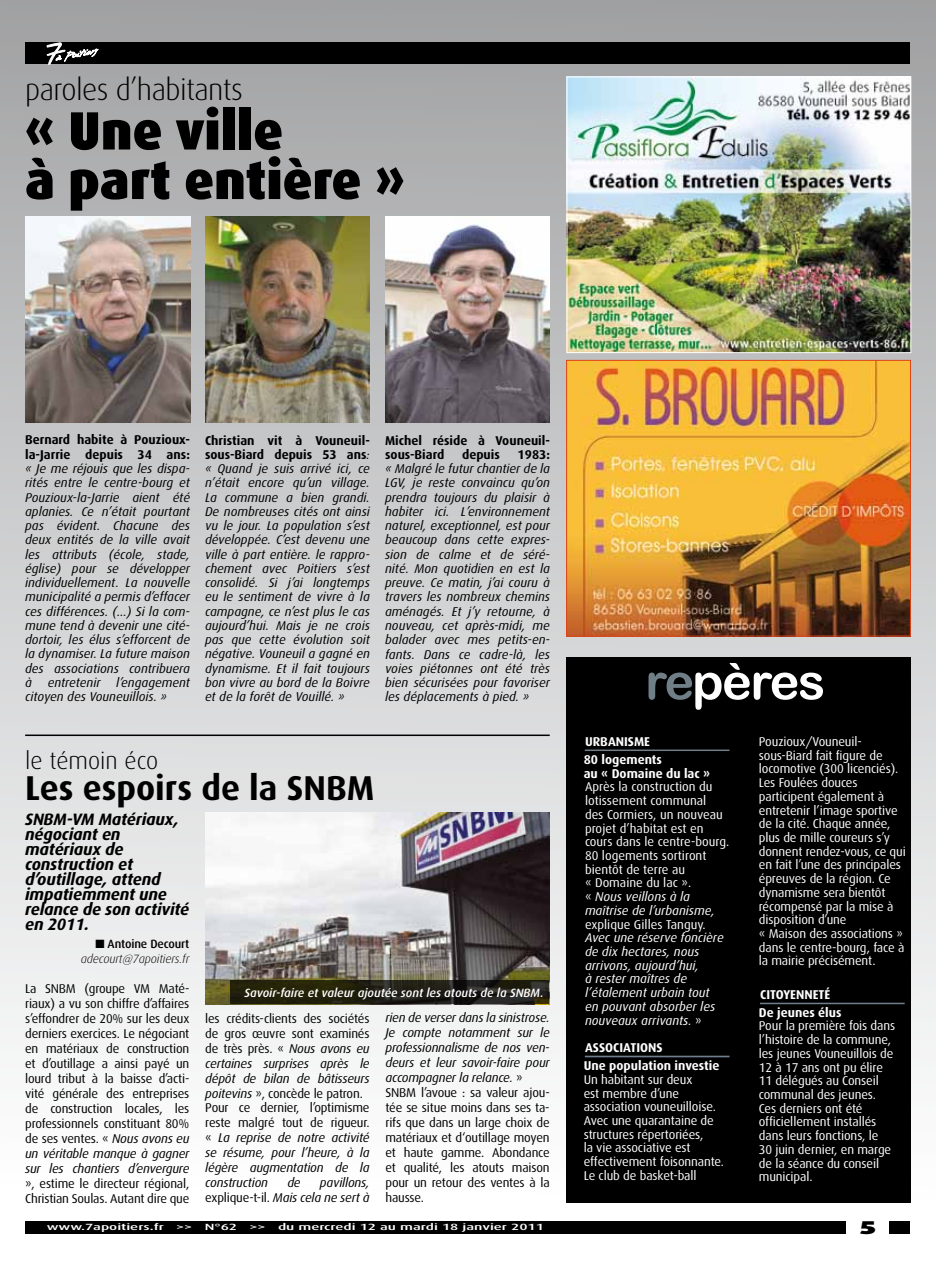
<style>
.page{position:relative;width:936px;height:1276px;background:#fff}
.page>*{position:absolute;margin:0;border:0;box-sizing:border-box;transform-origin:0 0}
.t1{font:900 54px/49.5px "Dax";color:#000;scale:.95 1}
.t2{font:50.25px "Arial Rounded MT Bold";letter-spacing:-.035em;color:#fff}
.t3{font:700 34.5px "Dax";color:#000}
.t4{font:300 30px "Dax";letter-spacing:-.02em;color:#000}
.t5{font:300 24px "Dax";color:#000}
.t6{font:900 18.6px "Dax";color:#000;scale:1.54 1}
.t7{font:italic 700 16.5px/15px "Dax";letter-spacing:-.01em;color:#000}
.t8{font:italic 12.75px/14.2px "Dax";letter-spacing:-.015em;color:#000;text-align:justify}
.t9{font:12.75px/13.6px "Dax";letter-spacing:-.01em;color:#fff}
.t10{font:12.75px/15px "Dax";letter-spacing:-.015em;color:#000}
.t11{font:italic 12.75px/13.6px "Dax";color:#fff}
.t12{font:700 12.75px/18px "Dax";color:#fff}
.t13{font:700 12.75px/14.2px "Dax";color:#000}
.t14{font:italic 500 12px "Dax";color:#fff}
.t15{font:italic 300 12px/15px "Dax";letter-spacing:-.01em;color:#000;text-align:right}
.t16{font:500 9px "Dax";color:#fff;scale:1.67 1}
.s1{font-weight:700;font-style:normal}
.s2{font-weight:500;font-style:normal}
.s3{font-style:italic}
.s4{font-style:normal}
.s5{color:#707e87}
</style>
<div class="page">
<div style="left:0;top:0;width:935px;height:1276px;background:linear-gradient(to bottom,#a1a1a3,#fff)"></div>
<div style="left:25px;top:43px;width:885px;height:21px;background:#000"></div>
<div style="left:25px;top:1220px;width:885px;height:13px;background:#000"></div>
<img style="left:205px;top:217px;width:165px;height:205px">
<img style="left:385px;top:217px;width:165px;height:205px">
<img style="left:25px;top:217px;width:165px;height:205px">
<hr style="left:25px;top:734px;width:524px;height:2px;background:#000">
<img style="left:205px;top:812px;width:344px;height:192px">
<svg style="left:231px;top:980px;width:318px;height:24px;background:#212013"></svg>
<div style="left:846px;top:1212px;width:43px;height:33px;background:#fff"></div>
<img style="left:568px;top:79px;width:341px;height:272px">
<div style="left:566px;top:77px;width:345px;height:276px;border:1px solid #fff"></div>
<svg style="left:47px;top:43px;width:51px;height:22px"></svg>
<img style="left:568px;top:362px;width:340px;height:272px">
<div style="left:566px;top:360px;width:344px;height:276px;border:1px solid #de4317"></div>
<div style="left:566px;top:658px;width:344px;height:545px;background:#000"></div>
<hr style="left:584px;top:749px;width:145px;height:2px;background:#707e87">
<hr style="left:584px;top:1055px;width:145px;height:2px;background:#707e87">
<hr style="left:760px;top:1002px;width:144px;height:2px;background:#707e87">
<h3 class="t4" style="left:25px;top:73px;width:219px">paroles d’habitants</h3>
<h1 class="t1" style="left:25px;top:106px;width:401px">« Une ville<br>à part entière »</h1>
<p class="t13" style="left:25px;top:433px;width:166px">Bernard habite à Pouzioux&shy;la-Jarrie depuis 34 ans:</p>
<p class="t8" style="left:25px;top:461px;width:166px">« Je me réjouis que les dispa&shy;rités entre le centre-bourg et Pouzioux-la-Jarrie aient été aplanies. Ce n’était pourtant pas évident. Chacune des deux entités de la ville avait les attributs (école, stade, église) pour se développer individuellement. La nouvelle municipalité a permis d’effacer ces différences. (…) Si la com&shy;mune tend à devenir une cité&shy;dortoir, les élus s’efforcent de la dynamiser. La future maison des associations contribuera à entretenir l’engagement citoyen des Vouneuillois. »</p>
<p class="t8" style="left:205px;top:433px;width:166px"><span class="s1">Christian vit à Vouneuil&shy;sous-Biard depuis 53 ans</span>: « Quand je suis arrivé ici, ce n’était encore qu’un village.<br>La commune a bien grandi.<br>De nombreuses cités ont ainsi vu le jour. La population s’est développée. C’est devenu une ville à part entière. le rappro&shy;chement avec Poitiers s’est consolidé. Si j’ai longtemps eu le sentiment de vivre à la campagne, ce n’est plus le cas aujourd’hui. Mais je ne crois pas que cette évolution soit négative. Vouneuil a gagné en dynamisme. Et il fait toujours bon vivre au bord de la Boivre et de la forêt de Vouillé. »</p>
<p class="t13" style="left:385px;top:433px;width:166px">Michel réside à Vouneuil&shy;sous-Biard</p>
<p class="t13" style="left:462px;top:447px;width:39px">depuis</p>
<p class="t13" style="left:517px;top:447px;width:34px">1983:</p>
<p class="t8" style="left:385px;top:462px;width:166px">« Malgré le futur chantier de la LGV, je reste convaincu qu’on prendra toujours du plaisir à habiter ici. L’environnement naturel, exceptionnel, est pour beaucoup dans cette expres&shy;sion de calme et de séré&shy;nité. Mon quotidien en est la preuve. Ce matin, j’ai couru à travers les nombreux chemins aménagés. Et j’y retourne, à nouveau, cet après-midi, me balader avec mes petits-en&shy;fants. Dans ce cadre-là, les voies piétonnes ont été très bien sécurisées pour favoriser les déplacements à pied. »</p>
<h3 class="t5" style="left:25px;top:747px;width:134px">le témoin éco</h3>
<h3 class="t3" style="left:25px;top:769px;width:351px">Les espoirs de la SNBM</h3>
<p class="t7" style="left:25px;top:812px;width:166px">SNBM-VM Matériaux, négociant en matériaux de construction et d’outillage, attend impatiemment une relance de son activité en 2011.</p>
<p class="t15" style="left:81px;top:936px;width:110px">■ <span class="s2">Antoine Decourt </span>adecourt@7apoitiers.fr</p>
<p class="t10" style="left:25px;top:981px;width:166px;text-align:justify">La SNBM (groupe VM Maté&shy;riaux) a vu son chiffre d’affaires s’effondrer de 20% sur les deux derniers exercices. Le négociant en matériaux de construction et d’outillage a ainsi payé un lourd tribut à la baisse d’acti&shy;vité générale des entreprises de construction locales, les professionnels constituant 80% de ses ventes. « <span class="s3">Nous avons eu un véritable manque à gagner sur les chantiers d’envergure</span></p>
<p class="t10" style="left:25px;top:1176px;width:166px">», estime le directeur régional,<br>Christian Soulas. Autant dire que</p>
<p class="t14" style="left:244px;top:986px;width:301px">Savoir-faire et valeur ajoutée sont les atouts de la SNBM.</p>
<p class="t8" style="left:205px;top:1010px;width:166px;line-height:15px;text-align:left"><span class="s4">les crédits-clients des sociétés de gros œuvre sont examinés de très près. «</span> Nous avons eu certaines surprises après le dépôt de bilan de bâtisseurs poitevins <span class="s4">», concède le patron.<br>Pour ce dernier, l’optimisme reste malgré tout de rigueur. «</span> La reprise de notre activité se résume, pour l’heure, à la légère augmentation de la construction</p>
<p class="t8" style="left:205px;top:1175px;width:166px;line-height:15px;text-align:right">pavillons,<br><span class="s4">explique-t-il.</span> Mais cela ne sert à</p>
<p class="t8" style="left:287px;top:1176px;width:15px">de</p>
<p class="t10" style="left:385px;top:1010px;width:166px"><span class="s3">rien de verser dans la sinistrose.<br>Je compte notamment sur le professionnalisme de nos ven&shy;deurs et leur savoir-faire pour accompagner la relance.</span> »<br>SNBM l’avoue : sa valeur ajou&shy;tée se situe moins dans ses ta&shy;rifs que dans un large choix de matériaux et d‘outillage moyen et haute gamme. Abondance et qualité, les atouts maison pour un retour des ventes à la hausse.</p>
<h2 class="t2" style="left:645px;top:651px;width:181px"><span class="s5">re</span>pères</h2>
<p class="t12" style="left:583px;top:732px;width:80px">URBANISME<br>80 logements</p>
<p class="t12" style="left:583px;top:764px;width:128px">au « Domaine du lac »</p>
<p class="t9" style="left:585px;top:780px;width:146px">Après la construction du lotissement communal<br>des Cormiers, un nouveau projet d’habitat est en cours dans le centre-bourg.<br>80 logements sortiront bientôt de terre au<br>« Domaine du lac ».<br>« <span class="s3">Nous veillons à la maîtrise de l’urbanisme,</span></p>
<p class="t9" style="left:585px;top:917px;width:122px">explique Gilles Tanguy.</p>
<p class="t11" style="left:585px;top:931px;width:140px">Avec une réserve foncière de dix hectares, nous arrivons, aujourd’hui,<br>à rester maîtres de l’étalement urbain tout en pouvant absorber les nouveaux arrivants. <span class="s4">»</span></p>
<p class="t12" style="left:583px;top:1038px;width:137px">ASSOCIATIONS<br>Une population investie</p>
<p class="t9" style="left:583px;top:1072px;width:142px">Un habitant sur deux<br>est membre d’une association vouneuilloise.<br>Avec une quarantaine de structures répertoriées,<br>la vie associative est effectivement foisonnante.<br>Le club de basket-ball</p>
<p class="t9" style="left:758px;top:735px;width:148px">Pouzioux/Vouneuil&shy;sous-Biard fait figure de locomotive (300 licenciés).<br>Les Foulées douces participent également à entretenir l’image sportive de la cité. Chaque année, plus de mille coureurs s’y donnent rendez-vous, ce qui en fait l’une des principales épreuves de la région. Ce dynamisme sera bientôt récompensé par la mise à disposition d’une<br>« Maison des associations » dans le centre-bourg, face à la mairie précisément.</p>
<p class="t12" style="left:758px;top:985px;width:84px">CITOYENNETé<br>De jeunes élus</p>
<p class="t9" style="left:758px;top:1019px;width:138px">Pour la première fois dans l’histoire de la commune, les jeunes Vouneuillois de<br>12 à 17 ans ont pu élire<br>11 délégués au Conseil communal des jeunes.<br>Ces derniers ont été officiellement installés dans leurs fonctions, le<br>30 juin dernier, en marge de la séance du conseil municipal.</p>
<p class="t16" style="left:47px;top:1221px;width:72px">www.7apoitiers.fr</p>
<p class="t16" style="left:176px;top:1221px;width:11px">&gt;&gt;</p>
<p class="t16" style="left:205px;top:1221px;width:21px">N°62</p>
<p class="t16" style="left:249px;top:1221px;width:11px">&gt;&gt;</p>
<p class="t16" style="left:278px;top:1221px;width:161px">du mercredi 12 au mardi 18 janvier 2011</p>
<h3 class="t6" style="left:859px;top:1216px;width:13px">5</h3>
</div>
